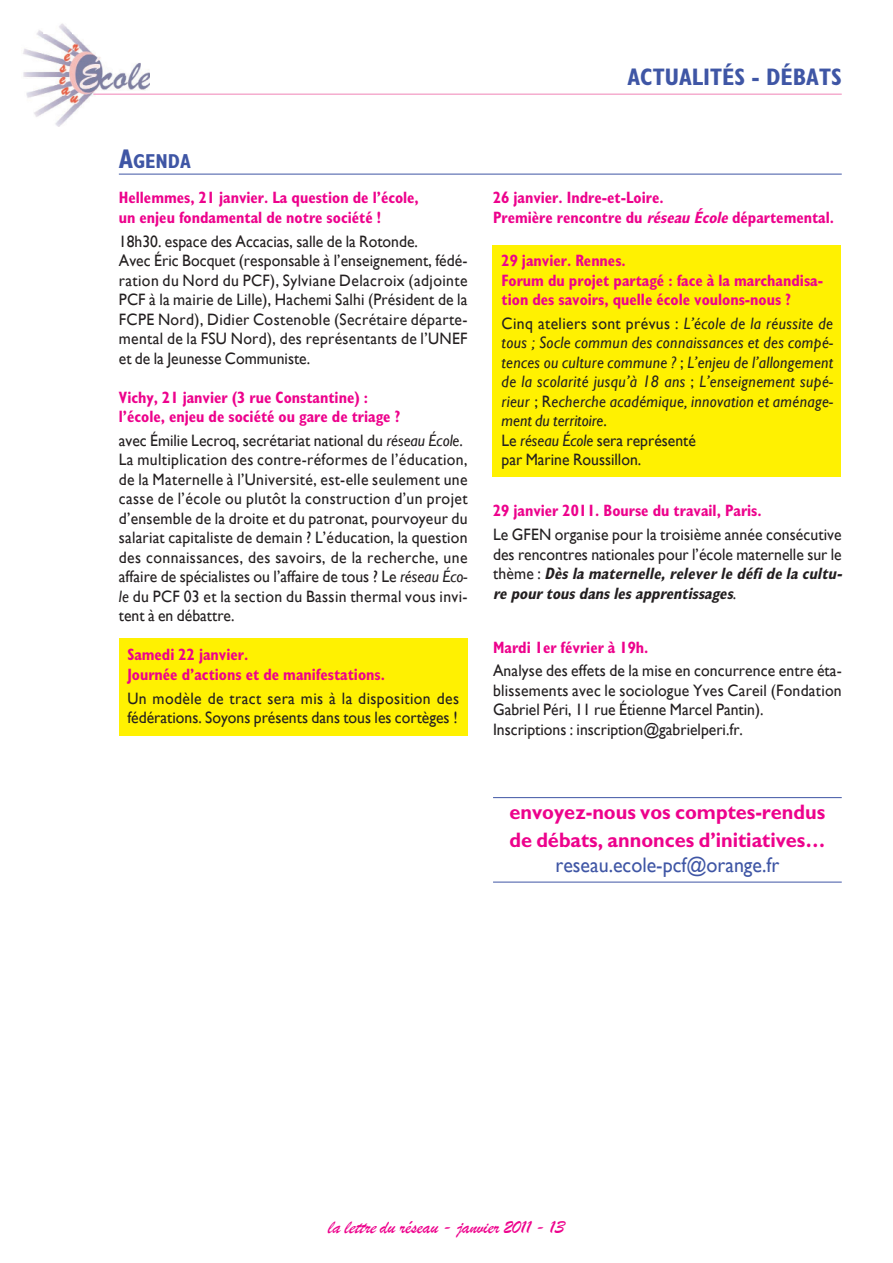
<style>
.page{position:relative;width:893px;height:1263px;background:#fff}
.page>*{position:absolute;margin:0;border:0;box-sizing:border-box;transform-origin:0 0}
.t1{font:700 condensed 24px "Gill Sans";color:#3f56a5}
.t2{font:700 21px/28.5px "Gill Sans";color:#ed028c;scale:.95 1}
.t3{font:21px "Gill Sans";color:#3f56a5;scale:.95 1}
.t4{font:700 condensed 20.25px "Gill Sans";color:#3f56a5}
.t5{font:19.5px "Brush Script";color:#ed028c}
.t6{font:16.5px/19.5px "Gill Sans";letter-spacing:.015em;color:#231f20;scale:.95 1}
.t7{font:700 condensed 16.5px/19.5px "Gill Sans";color:#ed028c;scale:.95 1}
.t8{font:italic 16.5px/19.5px "Gill Sans";letter-spacing:.02em;color:#231f20;scale:.95 1}
.s1{font-size:27px}
.s2{font-style:italic}
.s3{font-style:normal}
.s4{font-weight:700;font-style:italic;font-stretch:condensed}
</style>
<div class="page">
<div style="left:492px;top:245px;width:349px;height:232px;background:#fff101"></div>
<div style="left:119px;top:638px;width:349px;height:98px;background:#fff101"></div>
<img style="left:23px;top:23px;width:127px;height:104px">
<hr style="left:93px;top:93px;width:749px;height:2px;background:#f5adce">
<hr style="left:119px;top:174px;width:723px;height:1px;background:#3f56a5">
<hr style="left:493px;top:797px;width:349px;height:1px;background:#3f56a5">
<hr style="left:493px;top:882px;width:349px;height:1px;background:#3f56a5">
<h1 class="t1" style="left:628px;top:69px;width:216px">ACTUALITÉS - DÉBATS</h1>
<p class="t4" style="left:119px;top:154px;width:74px"><span class="s1">A</span>GENDA</p>
<p class="t7" style="left:119px;top:190px;width:317px">Hellemmes, 21 janvier. La question de l’école, un enjeu fondamental de notre société !</p>
<p class="t6" style="left:119px;top:231px;width:369px">18h30. espace des Accacias, salle de la Rotonde.<br>Avec Éric Bocquet (responsable à l’enseignement, fédé&shy;ration du Nord du PCF), Sylviane Delacroix (adjointe PCF à la mairie de Lille), Hachemi Salhi (Président de la FCPE Nord), Didier Costenoble (Secrétaire départe&shy;mental de la FSU Nord), des représentants de l’UNEF et de la Jeunesse Communiste.</p>
<p class="t7" style="left:119px;top:389px;width:298px">Vichy, 21 janvier (3 rue Constantine) : l’école, enjeu de société ou gare de triage ?</p>
<p class="t6" style="left:119px;top:430px;width:369px">avec Émilie Lecroq, secrétariat national du <span class="s2">réseau École</span>.<br>La multiplication des contre-réformes de l’éducation, de la Maternelle à l’Université, est-elle seulement une casse de l’école ou plutôt la construction d’un projet d’ensemble de la droite et du patronat, pourvoyeur du salariat capitaliste de demain ? L’éducation, la question des connaissances, des savoirs, de la recherche, une affaire de spécialistes ou l’affaire de tous ? Le <span class="s2">réseau Éco&shy;le</span> du PCF 03 et la section du Bassin thermal vous invi&shy;tent à en débattre.</p>
<p class="t7" style="left:127px;top:647px;width:273px">Samedi 22 janvier.<br>Journée d’actions et de manifestations.</p>
<p class="t6" style="left:127px;top:688px;width:351px">Un modèle de tract sera mis à la disposition des fédérations. Soyons présents dans tous les cortèges !</p>
<p class="t7" style="left:493px;top:190px;width:360px">26 janvier. Indre-et-Loire.<br>Première rencontre du <span class="s2">réseau École</span>départemental.</p>
<p class="t7" style="left:502px;top:252px;width:340px">29 janvier. Rennes.<br>Forum du projet partagé : face à la marchandisa&shy;tion des savoirs, quelle école voulons-nous ?</p>
<p class="t8" style="left:502px;top:313px;width:351px"><span class="s3">Cinq ateliers sont prévus :</span> L’école de la réussite de tous ; Socle commun des connaissances et des compé&shy;tences ou culture commune ? <span class="s3">;</span> L’enjeu de l’allongement de la scolarité jusqu’à 18 ans <span class="s3">;</span> L’enseignement supé&shy;rieur <span class="s3">; R</span>echerche académique, innovation et aménage&shy;ment du territoire<span class="s3">.<br>Le</span> réseau École <span class="s3">sera représenté<br>par Marine Roussillon.</span></p>
<p class="t7" style="left:493px;top:503px;width:284px">29 janvier 2011. Bourse du travail, Paris.</p>
<p class="t6" style="left:493px;top:525px;width:372px">Le GFEN organise pour la troisième année consécutive des rencontres nationales pour l’école maternelle sur le t h è m e : <span class="s4">Dès la maternelle, relever le défi de la cultu&shy;re pour tous dans les apprentissages</span>.</p>
<p class="t7" style="left:493px;top:639px;width:165px">Mardi 1er février à 19h.</p>
<p class="t6" style="left:493px;top:661px;width:369px">Analyse des effets de la mise en concurrence entre éta&shy;blissements avec le sociologue Yves Careil (Fondation Gabriel Péri, 11 rue Étienne Marcel Pantin).<br>Inscriptions : inscription@gabrielperi.fr.</p>
<p class="t2" style="left:509px;top:800px;width:334px">envoyez-nous vos comptes-rendus de débats, annonces d’initiatives…</p>
<p class="t3" style="left:555px;top:853px;width:237px">reseau.ecole-pcf@orange.fr</p>
<p class="t5" style="left:328px;top:1215px;width:239px"><span class="s2">lalettre</span>du réseau - janvier 2011 - 13</p>
</div>
